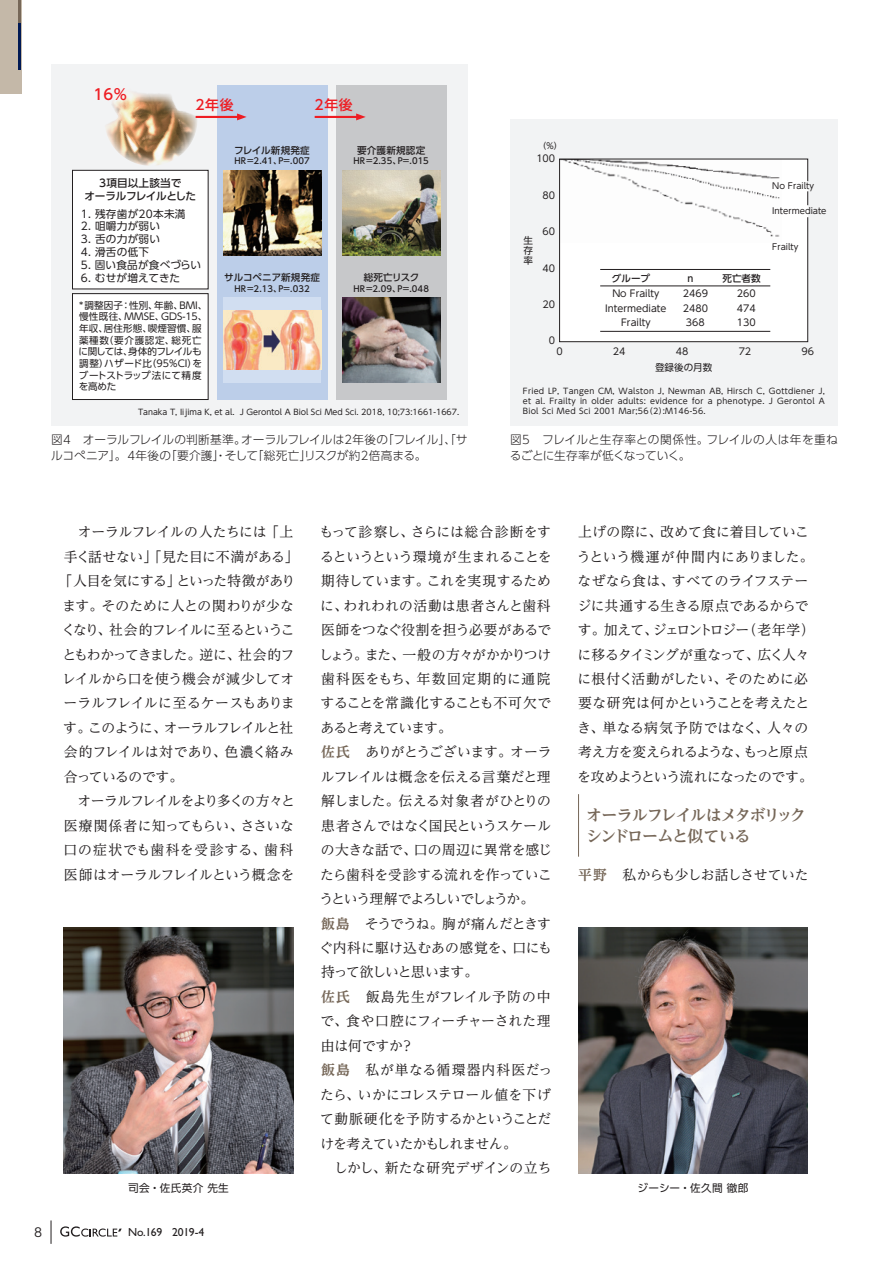
<style>
.page{position:relative;width:893px;height:1263px;background:#fff}
.page>*{position:absolute;margin:0;border:0;box-sizing:border-box;transform-origin:0 0}
.t1{font:700 15.9px/21.3px "UD Reimin Pr 6 N";letter-spacing:-.055em;color:#766758}
.t2{font:500 14.85px "UD Shin Go Pr 6 N";color:#ee1d23}
.t3{font:13.8px/24.5px "UD Reimin Pr 6 N";letter-spacing:-.02em;color:#231f20}
.t4{font:13.8px "UD Reimin Pr 6 N";color:#231f20}
.t5{font:13.8px "UD Reimin Pr 6 N";letter-spacing:-.07em;color:#231f20}
.t6{font:13.8px "UD Reimin Pr 6 N";letter-spacing:-.075em;color:#231f20}
.t7{font:13.8px "UD Reimin Pr 6 N";letter-spacing:-.055em;color:#231f20}
.t8{font:13.8px "UD Reimin Pr 6 N";letter-spacing:-.065em;color:#231f20}
.t9{font:13.8px "UD Reimin Pr 6 N";letter-spacing:.01em;color:#231f20}
.t10{font:13.8px "UD Reimin Pr 6 N";letter-spacing:.065em;color:#231f20}
.t11{font:13.8px "UD Reimin Pr 6 N";letter-spacing:-.04em;color:#231f20}
.t12{font:500 13.8px "UD Shin Go Pr 6 N";letter-spacing:.045em;color:#ee1d23}
.t13{font:13.35px "Copperplate Gothic Std 29 AB";color:#231f20}
.t14{font:300 11.7px/15.9px "UD Shin Go Pr 6 N";letter-spacing:.005em;color:#231f20}
.t15{font:300 11.7px/15.9px "UD Shin Go Pr 6 N";letter-spacing:.025em;color:#231f20}
.t16{font:11.7px "Gill Sans Std";letter-spacing:-.02em;color:#231f20}
.t17{font:10.65px "UD Shin Go Pr 6 N";letter-spacing:.025em;color:#231f20}
.t18{font:500 10.65px/12.8px "UD Shin Go Pr 6 N";letter-spacing:-.015em;color:#231f20;text-align:center}
.t19{font:10.65px "UD Shin Go Pr 6 N";letter-spacing:.005em;color:#231f20}
.t20{font:9.6px/11.7px "UD Shin Go Pr 6 N";color:#231f20;text-align:center}
.t21{font:500 9.6px "UD Shin Go Pr 6 N";letter-spacing:.01em;color:#231f20}
.t22{font:500 8.55px "UD Shin Go Pr 6 N";letter-spacing:.015em;color:#231f20}
.t23{font:8.55px "UD Shin Go Pr 6 N";color:#231f20}
.t24{font:7.95px/10.1px "UD Shin Go Pr 6 N";letter-spacing:.005em;color:#231f20;text-align:justify}
.s1{font-weight:700;color:#766758}
</style>
<div class="page">
<div style="left:0;top:0;width:21px;height:94px;background:#c4b8a8"></div>
<hr style="left:18px;top:0;width:3px;height:23px;background:#766758">
<hr style="left:18px;top:23px;width:3px;height:47px;background:#001954">
<div style="left:510px;top:119px;width:328px;height:306px;background:#f2f3f4"></div>
<hr style="left:578px;top:794px;width:1px;height:63px;background:#766758">
<img style="left:64px;top:927px;width:229px;height:247px">
<img style="left:578px;top:927px;width:230px;height:247px">
<div style="left:559px;top:159px;width:249px;height:183px;background:#fff"></div>
<svg style="left:807px;top:191px;width:1px;height:14px"></svg>
<hr style="left:600px;top:269px;width:170px;height:1px;background:#231f20">
<hr style="left:600px;top:286px;width:170px;height:1px;background:#231f20">
<hr style="left:600px;top:331px;width:170px;height:1px;background:#231f20">
<div style="left:51px;top:64px;width:417px;height:361px;background:#f2f3f4"></div>
<div style="left:217px;top:85px;width:110px;height:315px;background:#bccee9"></div>
<div style="left:336px;top:85px;width:110px;height:315px;background:#c7c8ca"></div>
<div style="left:72px;top:170px;width:136px;height:119px;background:#fff"></div>
<div style="left:72px;top:170px;width:136px;height:119px;border:1px solid #231f20"></div>
<div style="left:72px;top:294px;width:136px;height:105px;background:#fff"></div>
<div style="left:72px;top:293px;width:136px;height:107px;border:1px solid #231f20"></div>
<img style="left:106px;top:92px;width:92px;height:74px">
<img style="left:223px;top:170px;width:98px;height:85px">
<img style="left:342px;top:170px;width:98px;height:85px">
<img style="left:342px;top:298px;width:98px;height:85px">
<div style="left:223px;top:298px;width:98px;height:85px;background:#d1def1"></div>
<hr style="left:196px;top:116px;width:43px;height:2px;background:#ee1d23">
<svg style="left:237px;top:113px;width:10px;height:7px"></svg>
<hr style="left:315px;top:116px;width:43px;height:2px;background:#ee1d23">
<svg style="left:356px;top:113px;width:10px;height:7px"></svg>
<img style="left:223px;top:310px;width:98px;height:60px">
<svg style="left:51px;top:1220px;width:1px;height:24px"></svg>
<svg style="left:60px;top:1226px;width:62px;height:10px"></svg>
<p class="t2" style="left:93px;top:83px;width:35px">16%</p>
<p class="t12" style="left:196px;top:94px;width:39px">2年後</p>
<p class="t12" style="left:315px;top:94px;width:39px">2年後</p>
<p class="t21" style="left:234px;top:142px;width:77px">フレイル新規発症</p>
<p class="t22" style="left:234px;top:154px;width:77px">HR＝2.41、P=.007</p>
<p class="t21" style="left:357px;top:142px;width:70px">要介護新規認定</p>
<p class="t22" style="left:354px;top:154px;width:77px">HR＝2.35、P=.015</p>
<p class="t18" style="left:84px;top:176px;width:113px">3項目以上該当で<br>オーラルフレイルとした</p>
<p class="t17" style="left:81px;top:205px;width:106px">1. 残存歯が20本未満</p>
<p class="t17" style="left:81px;top:218px;width:81px">2. 咀嚼力が弱い</p>
<p class="t17" style="left:81px;top:231px;width:81px">3. 舌の力が弱い</p>
<p class="t17" style="left:81px;top:243px;width:70px">4. 滑舌の低下</p>
<p class="t17" style="left:81px;top:256px;width:122px">5. 固い食品が食べづらい</p>
<p class="t19" style="left:81px;top:269px;width:101px">6. むせが増えてきた</p>
<p class="t20" style="left:79px;top:299px;width:130px;text-align:left">*調整因子：性別、年齢、BMI、慢性既往、MMSE、GDS-15、年収、居住形態、喫煙習慣、服薬種数（要介護認定、総死亡に関しては、身体的フレイルも調整）ハザード比（95%CI）をブートストラップ法にて精度を高めた</p>
<p class="t21" style="left:224px;top:270px;width:97px">サルコペニア新規発症</p>
<p class="t22" style="left:234px;top:282px;width:77px">HR＝2.13、P=.032</p>
<p class="t21" style="left:364px;top:270px;width:57px">総死亡リスク</p>
<p class="t22" style="left:353px;top:282px;width:77px">HR＝2.09、P=.048</p>
<p class="t24" style="left:138px;top:407px;width:323px">Tanaka T, Iijima K, et al. J Gerontol A Biol Sci Med Sci. 2018, 10;73:1661-1667.</p>
<p class="t14" style="left:51px;top:431px;width:418px">図4　オーラルフレイルの判断基準。オーラルフレイルは2年後の「フレイル」、「サルコぺニア」。4年後の「要介護」・そして「総死亡」リスクが約2倍高まる。</p>
<p class="t23" style="left:538px;top:139px;width:26px">（％）</p>
<p class="t20" style="left:536px;top:153px;width:20px">100</p>
<p class="t20" style="left:543px;top:189px;width:14px">80</p>
<p class="t20" style="left:543px;top:225px;width:14px">60</p>
<p class="t20" style="left:543px;top:262px;width:14px">40</p>
<p class="t20" style="left:543px;top:298px;width:14px">20</p>
<p class="t20" style="left:549px;top:335px;width:8px">0</p>
<p class="t20" style="left:523px;top:236px;width:11px;line-height:9.6px;text-align:justify">生存率</p>
<p class="t21" style="left:612px;top:270px;width:40px">グループ</p>
<p class="t21" style="left:688px;top:270px;width:7px">n</p>
<p class="t21" style="left:722px;top:270px;width:40px">死亡者数</p>
<p class="t20" style="left:612px;top:287px;width:49px">No Frailty</p>
<p class="t20" style="left:683px;top:287px;width:27px">2469</p>
<p class="t20" style="left:737px;top:287px;width:20px">260</p>
<p class="t20" style="left:605px;top:302px;width:63px">Intermediate</p>
<p class="t20" style="left:683px;top:302px;width:27px">2480</p>
<p class="t20" style="left:737px;top:302px;width:20px">474</p>
<p class="t20" style="left:621px;top:317px;width:31px">Frailty</p>
<p class="t20" style="left:686px;top:317px;width:20px">368</p>
<p class="t20" style="left:737px;top:317px;width:20px">130</p>
<p class="t23" style="left:772px;top:179px;width:43px">No Frailty</p>
<p class="t23" style="left:772px;top:204px;width:56px">Intermediate</p>
<p class="t23" style="left:772px;top:240px;width:28px">Frailty</p>
<p class="t20" style="left:556px;top:345px;width:8px">0</p>
<p class="t20" style="left:613px;top:345px;width:14px">24</p>
<p class="t20" style="left:655px;top:342px;width:59px;line-height:16.8px">48<br>登録後の月数</p>
<p class="t20" style="left:739px;top:345px;width:14px">72</p>
<p class="t20" style="left:801px;top:345px;width:14px">96</p>
<p class="t24" style="left:523px;top:386px;width:304px">Fried LP, Tangen CM, Walston J, Newman AB, Hirsch C, Gottdiener J, et al. Frailty in older adults: evidence for a phenotype. J Gerontol A Biol Sci Med Sci 2001 Mar;56（2）:M146-56.</p>
<p class="t15" style="left:510px;top:431px;width:330px">図5　フレイルと生存率との関係性。フレイルの人は年を重ねるごとに生存率が低くなっていく。</p>
<p class="t3" style="left:64px;top:519px;width:231px">　オーラルフレイルの人たちには「上</p>
<p class="t3" style="left:64px;top:544px;width:236px">手く話せない」「見た目に不満がある」</p>
<p class="t3" style="left:59px;top:568px;width:238px">「人目を気にする」といった特徴があり</p>
<p class="t4" style="left:63px;top:594px;width:233px">ます。そのために人との関わりが少な</p>
<p class="t5" style="left:62px;top:619px;width:234px">くなり、社会的フレイルに至るというこ</p>
<p class="t6" style="left:62px;top:643px;width:234px">ともわかってきました。逆に、社会的フ</p>
<p class="t3" style="left:62px;top:666px;width:234px">レイルから口を使う機会が減少してオ</p>
<p class="t4" style="left:63px;top:692px;width:233px">ーラルフレイルに至るケースもありま</p>
<p class="t7" style="left:63px;top:716px;width:232px">す。このように、オーラルフレイルと社</p>
<p class="t9" style="left:64px;top:741px;width:231px">会的フレイルは対であり、色濃く絡み</p>
<p class="t11" style="left:64px;top:765px;width:121px">合っているのです。</p>
<p class="t8" style="left:64px;top:790px;width:233px">　オーラルフレイルをより多くの方々と</p>
<p class="t3" style="left:64px;top:813px;width:232px">医療関係者に知ってもらい、ささいな</p>
<p class="t10" style="left:63px;top:839px;width:232px">口の症状でも歯科を受診する、歯科</p>
<p class="t3" style="left:64px;top:862px;width:232px">医師はオーラルフレイルという概念を</p>
<p class="t3" style="left:319px;top:519px;width:235px">もって診察し、さらには総合診断をするというという環境が生まれることを期待しています。これを実現するために、われわれの活動は患者さんと歯科医師をつなぐ役割を担う必要があるでしょう。また、一般の方々がかかりつけ歯科医をもち、年数回定期的に通院することを常識化することも不可欠であると考えています。<br><span class="s1">佐氏　</span>ありがとうございます。オーラルフレイルは概念を伝える言葉だと理解しました。伝える対象者がひとりの患者さんではなく国民というスケールの大きな話で、口の周辺に異常を感じたら歯科を受診する流れを作っていこうという理解でよろしいでしょうか。<br><span class="s1">飯島　</span>そうでうね。胸が痛んだときすぐ内科に駆け込むあの感覚を、口にも持って欲しいと思います。<br><span class="s1">佐氏　</span>飯島先生がフレイル予防の中で、食や口腔にフィーチャーされた理由は何ですか？<br><span class="s1">飯島　</span>私が単なる循環器内科医だったら、いかにコレステロール値を下げて動脈硬化を予防するかということだけを考えていたかもしれません。<br>　しかし、新たな研究デザインの立ち</p>
<p class="t3" style="left:577px;top:519px;width:239px">上げの際に、改めて食に着目していこうという機運が仲間内にありました。なぜなら食は、すべてのライフステージに共通する生きる原点であるからです。加えて、ジェロントロジー（老年学）に移るタイミングが重なって、広く人々に根付く活動がしたい、そのために必要な研究は何かということを考えたとき、単なる病気予防ではなく、人々の考え方を変えられるような、もっと原点を攻めようという流れになったのです。</p>
<p class="t1" style="left:586px;top:804px;width:221px">オーラルフレイルはメタボリックシンドロームと似ている</p>
<p class="t3" style="left:578px;top:862px;width:232px"><span class="s1">平野　</span>私からも少しお話しさせていた</p>
<p class="t17" style="left:128px;top:1179px;width:102px">司会・佐氏英介 先生</p>
<p class="t17" style="left:638px;top:1179px;width:112px">ジーシー・佐久間 徹郎</p>
<p class="t13" style="left:34px;top:1224px;width:10px">8</p>
<p class="t16" style="left:128px;top:1226px;width:78px">No.169 2019-4</p>
</div>
